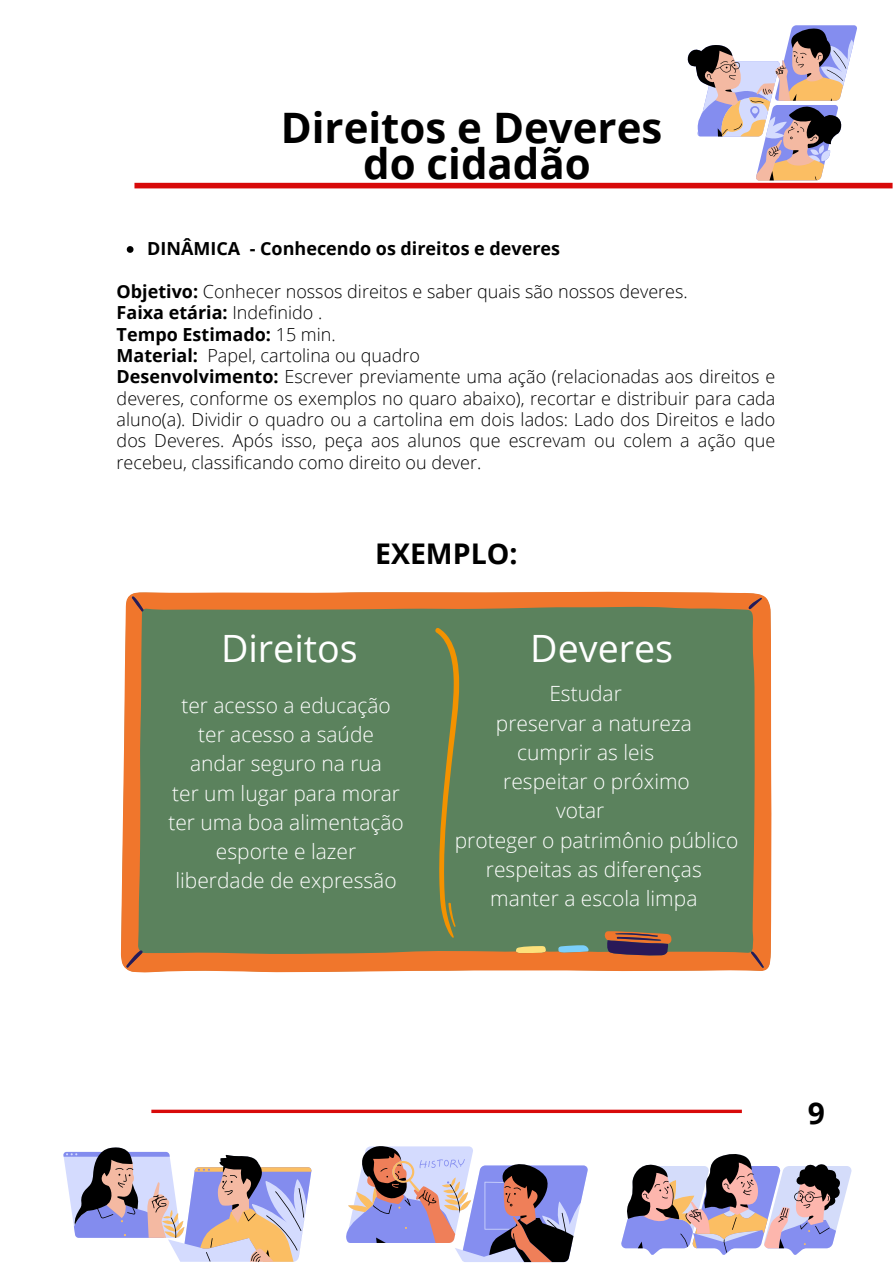
<style>
.page{position:relative;width:893px;height:1264px;background:#fff}
.page>*{position:absolute;margin:0;border:0;box-sizing:border-box;transform-origin:0 0}
.t1{font:700 42px "Open Sans";color:#000}
.t2{font:37.65px "Open Sans";color:#fff}
.t3{font:700 30px "Open Sans";color:#000}
.t4{font:700 28.5px "Open Sans";color:#000}
.t5{font:300 21px "Open Sans";color:#fff}
.t6{font:300 18px/21.3px "Open Sans";color:#000;text-align:justify}
.t7{font:700 18px "Open Sans";color:#000}
.s1{font-weight:700}
.s2{font-weight:300}
</style>
<div class="page">
<div style="left:134px;top:183px;width:758px;height:5px;background:#d80a0a"></div>
<svg style="left:151px;top:1109px;width:590px;height:4px;background:#de3333"></svg>
<svg style="left:346px;top:1146px;width:242px;height:115px"></svg>
<svg style="left:621px;top:1154px;width:231px;height:100px"></svg>
<svg style="left:63px;top:1147px;width:248px;height:114px"></svg>
<svg style="left:687px;top:25px;width:170px;height:155px"></svg>
<svg style="left:121px;top:591px;width:650px;height:381px;fill:#f0762c"></svg>
<svg style="left:125px;top:596px;width:638px;height:372px;background:#6c8057"></svg>
<svg style="left:127px;top:246px;width:6px;height:7px"></svg>
<svg style="left:434px;top:626px;width:25px;height:312px;background:#7a8549"></svg>
<p class="t1" style="left:281px;top:99px;width:383px">Direitos e Deveres</p>
<p class="t1" style="left:363px;top:135px;width:229px">do cidadão</p>
<p class="t7" style="left:147px;top:236px;width:414px">DINÂMICA - Conhecendo os direitos e deveres</p>
<p class="t6" style="left:117px;top:280px;width:572px"><span class="s1">Objetivo:</span> Conhecer nossos direitos e saber quais são nossos deveres.</p>
<p class="t7" style="left:117px;top:300px;width:207px">Faixa etária: <span class="s2">Indefinido .</span></p>
<p class="t7" style="left:117px;top:321px;width:220px">Tempo Estimado: <span class="s2">15 min.</span></p>
<p class="t6" style="left:117px;top:344px;width:305px"><span class="s1">Material:</span> Papel, cartolina ou quadro</p>
<p class="t6" style="left:117px;top:365px;width:660px"><span class="s1">Desenvolvimento:</span> Escrever previamente uma ação (relacionadas aos direitos e deveres, conforme os exemplos no quaro abaixo), recortar e distribuir para cada aluno(a). Dividir o quadro ou a cartolina em dois lados: Lado dos Direitos e lado dos Deveres. Após isso, peça aos alunos que escrevam ou colem a ação que recebeu, classificando como direito ou dever.</p>
<p class="t4" style="left:375px;top:534px;width:144px">EXEMPLO:</p>
<p class="t2" style="left:221px;top:622px;width:138px">Direitos</p>
<p class="t2" style="left:530px;top:622px;width:144px">Deveres</p>
<p class="t5" style="left:549px;top:679px;width:74px">Estudar</p>
<p class="t5" style="left:496px;top:708px;width:197px">preservar a natureza</p>
<p class="t5" style="left:517px;top:737px;width:138px">cumprir as leis</p>
<p class="t5" style="left:503px;top:766px;width:188px">respeitar o próximo</p>
<p class="t5" style="left:556px;top:795px;width:50px">votar</p>
<p class="t5" style="left:454px;top:825px;width:285px">proteger o patrimônio público</p>
<p class="t5" style="left:486px;top:854px;width:217px">respeitas as diferenças</p>
<p class="t5" style="left:490px;top:883px;width:209px">manter a escola limpa</p>
<p class="t5" style="left:181px;top:690px;width:211px">ter acesso a educação</p>
<p class="t5" style="left:198px;top:719px;width:177px">ter acesso a saúde</p>
<p class="t5" style="left:190px;top:749px;width:193px">andar seguro na rua</p>
<p class="t5" style="left:172px;top:778px;width:229px">ter um lugar para morar</p>
<p class="t5" style="left:168px;top:807px;width:237px">ter uma boa alimentação</p>
<p class="t5" style="left:216px;top:836px;width:142px">esporte e lazer</p>
<p class="t5" style="left:175px;top:865px;width:223px">liberdade de expressão</p>
<p class="t3" style="left:807px;top:1091px;width:19px">9</p>
</div>
